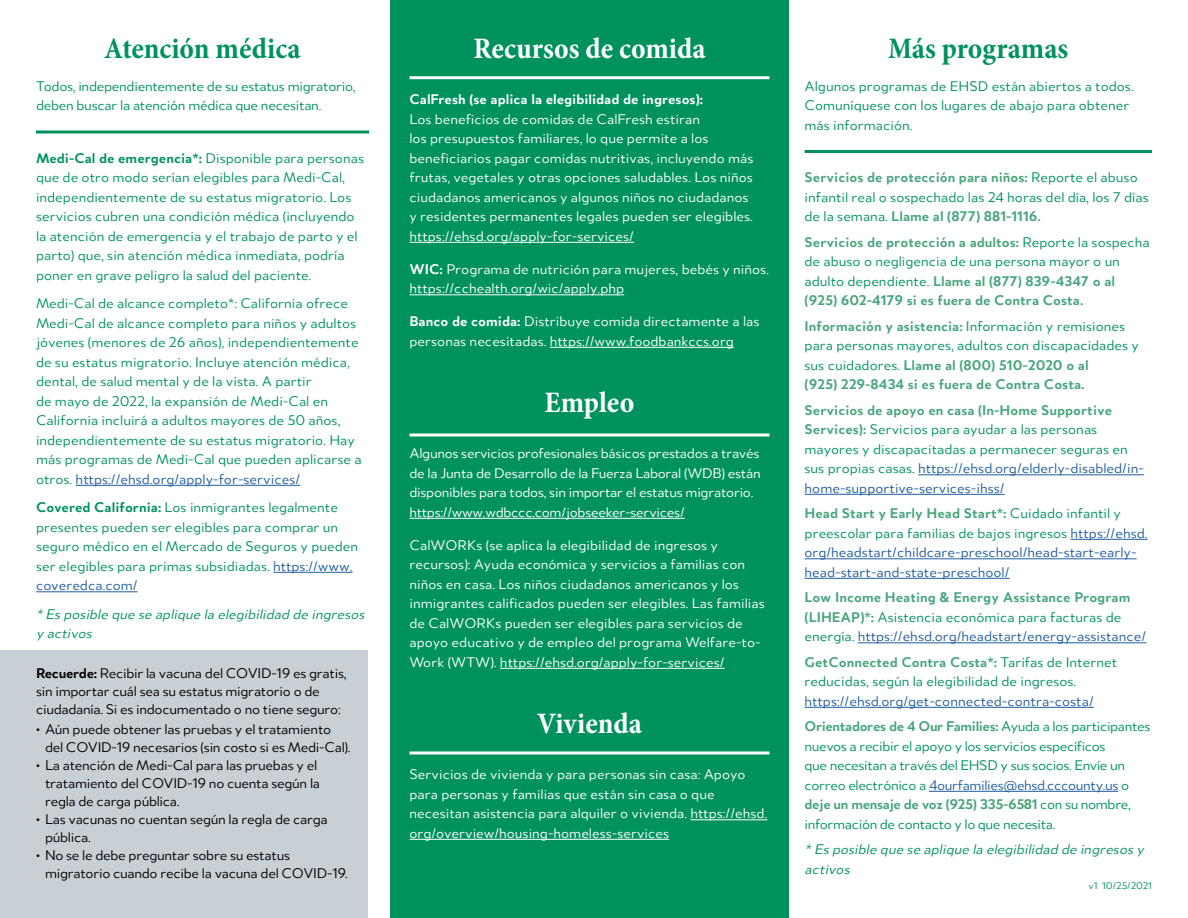
<style>
.page{position:relative;width:1188px;height:918px;background:#fff}
.page>*{position:absolute;margin:0;border:0;box-sizing:border-box;transform-origin:0 0}
.t1{font:700 condensed 30px "Minion Pro";color:#fff}
.t2{font:700 condensed 30px "Minion Pro";color:#00925d}
.t3{font:15px/19.5px "Merel";color:#00925d}
.t4{font:15px/19.5px "Merel";color:#fff}
.t5{font:700 15px/19.5px "Merel";color:#48a57d}
.t6{font:15px/18px "Merel";letter-spacing:-.02em;color:#000}
.t7{font:15px/19.5px "Merel";color:#205d9e}
.t8{font:15px/19.5px "Merel";letter-spacing:-.025em;color:#00925d}
.t9{font:15px/19.5px "Merel";letter-spacing:-.02em;color:#fff}
.t10{font:italic 15px/19.5px "Merel";color:#00925d}
.t11{font:15px/19.5px "Merel";letter-spacing:-.02em;color:#00925d}
.t12{font:700 15px "Merel";color:#fff}
.t13{font:10.5px "Merel";color:#00925d}
.s1{font-weight:700}
.s2{color:#205d9e}
.s3{font-weight:700;color:#48a57d}
.s4{font-weight:400;color:#00925d}
.s5{color:#00925d}
.s6{font-weight:400;color:#205d9e}
</style>
<div class="page">
<hr style="left:76px;top:485px;width:224px;height:1px;background:#205d9e">
<hr style="left:273px;top:572px;width:80px;height:1px;background:#205d9e">
<hr style="left:36px;top:591px;width:102px;height:1px;background:#205d9e">
<hr style="left:918px;top:474px;width:226px;height:1px;background:#205d9e">
<hr style="left:805px;top:494px;width:200px;height:1px;background:#205d9e">
<hr style="left:1071px;top:539px;width:77px;height:1px;background:#205d9e">
<hr style="left:805px;top:558px;width:332px;height:1px;background:#205d9e">
<hr style="left:805px;top:578px;width:205px;height:1px;background:#205d9e">
<hr style="left:858px;top:642px;width:288px;height:1px;background:#205d9e">
<hr style="left:805px;top:707px;width:289px;height:1px;background:#205d9e">
<hr style="left:929px;top:791px;width:189px;height:1px;background:#205d9e">
<div style="left:390px;top:0;width:399px;height:918px;background:#00925d"></div>
<hr style="left:410px;top:242px;width:224px;height:1px;background:#fff">
<hr style="left:410px;top:294px;width:214px;height:1px;background:#fff">
<hr style="left:550px;top:347px;width:184px;height:1px;background:#fff">
<hr style="left:410px;top:518px;width:275px;height:1px;background:#fff">
<hr style="left:500px;top:668px;width:225px;height:1px;background:#fff">
<hr style="left:690px;top:819px;width:77px;height:1px;background:#fff">
<hr style="left:410px;top:839px;width:259px;height:1px;background:#fff">
<svg style="left:36px;top:130px;width:333px;height:4px"></svg>
<hr style="left:805px;top:150px;width:347px;height:3px;background:#00925d">
<hr style="left:410px;top:434px;width:360px;height:2px;background:#fff">
<hr style="left:410px;top:76px;width:360px;height:3px;background:#fff">
<hr style="left:410px;top:752px;width:360px;height:2px;background:#fff">
<div style="left:0;top:651px;width:367px;height:267px;background:#c9d0d5"></div>
<h1 class="t2" style="left:104px;top:28px;width:198px">Atención médica</h1>
<p class="t11" style="left:36px;top:75px;width:321px">Todos, independientemente de su estatus migratorio, deben buscar la atención médica que necesitan.</p>
<p class="t3" style="left:36px;top:147px;width:330px"><span class="s1">Medi-Cal de emergencia*:</span> Disponible para personas que de otro modo serían elegibles para Medi-Cal, independientemente de su estatus migratorio. Los servicios cubren una condición médica (incluyendo la atención de emergencia y el trabajo de parto y el parto) que, sin atención médica inmediata, podría poner en grave peligro la salud del paciente.</p>
<p class="t3" style="left:36px;top:293px;width:327px">Medi-Cal de alcance completo*: California ofrece Medi-Cal de alcance completo para niños y adultos jóvenes (menores de 26 años), independientemente de su estatus migratorio. Incluye atención médica, dental, de salud mental y de la vista. A partir<br>de mayo de 2022, la expansión de Medi-Cal en California incluirá a adultos mayores de 50 años, independientemente de su estatus migratorio. Hay más programas de Medi-Cal que pueden aplicarse a otros. <span class="s2">https://ehsd.org/apply-for-services/</span></p>
<p class="t3" style="left:36px;top:497px;width:324px"><span class="s1">Covered California:</span> Los inmigrantes legalmente presentes pueden ser elegibles para comprar un seguro médico en el Mercado de Seguros y pueden ser elegibles para primas subsidiadas. <span class="s2">https://www. coveredca.com/</span></p>
<p class="t10" style="left:36px;top:603px;width:334px">*Esposible que se aplique laelegibilidad de ingresos y activos</p>
<p class="t6" style="left:36px;top:663px;width:312px"><span class="s1">Recuerde:</span> Recibir la vacuna del COVID-19 es gratis, sin importar cuál sea su estatus migratorio o de ciudadanía. Si es indocumentado o no tiene seguro:</p>
<p class="t6" style="left:45px;top:719px;width:307px;text-indent:-9px">• Aún puede obtener las pruebas y el tratamiento del COVID-19 necesarios (sin costo si es Medi-Cal).</p>
<p class="t6" style="left:45px;top:755px;width:277px;text-indent:-9px">• La atención de Medi-Cal para las pruebas y el tratamiento del COVID-19 no cuenta según la regla de carga pública.</p>
<p class="t6" style="left:45px;top:809px;width:284px;text-indent:-9px">• Las vacunas no cuentan según la regla de carga pública.</p>
<p class="t6" style="left:45px;top:845px;width:304px;text-indent:-9px">• No se le debe preguntar sobre su estatus migratorio cuando recibe la vacuna del COVID-19.</p>
<h1 class="t1" style="left:473px;top:28px;width:234px">Recursos de comida</h1>
<p class="t12" style="left:410px;top:87px;width:295px">CalFresh (se aplica la elegibilidad de ingresos):</p>
<p class="t4" style="left:410px;top:108px;width:345px">Los beneficios de comidas de CalFresh estiran<br>los presupuestos familiares, lo que permite a los beneficiarios pagar comidas nutritivas, incluyendo más frutas, vegetales y otras opciones saludables. Los niños ciudadanos americanos y algunos niños no ciudadanos y residentes permanentes legales pueden ser elegibles. https://ehsd.org/apply-for-services/</p>
<p class="t4" style="left:410px;top:258px;width:361px"><span class="s1">WIC:</span> Programa de nutrición para mujeres, bebés y niños. https://cchealth.org/wic/apply.php</p>
<p class="t4" style="left:410px;top:311px;width:351px"><span class="s1">Banco de comida:</span> Distribuye comida directamente a las personas necesitadas. https://www.foodbankccs.org</p>
<h1 class="t1" style="left:545px;top:382px;width:91px">Empleo</h1>
<p class="t9" style="left:410px;top:443px;width:353px">Algunos servicios profesionales básicos prestados a través de la Junta de Desarrollo de la Fuerza Laboral (WDB) están disponibles para todos, sin importar el estatus migratorio. https://www.wdbccc.com/jobseeker-services/</p>
<p class="t4" style="left:410px;top:534px;width:357px">CalWORKs (se aplica la elegibilidad de ingresos y recursos): Ayuda económica y servicios a familias con niños en casa. Los niños ciudadanos americanos y los inmigrantes calificados pueden ser elegibles. Las familias de CalWORKs pueden ser elegibles para servicios de apoyo educativo y de empleo del programa Welfare-to-Work (WTW). https://ehsd.org/apply-for-services/</p>
<h1 class="t1" style="left:537px;top:703px;width:106px">Vivienda</h1>
<p class="t4" style="left:410px;top:764px;width:359px">Servicios de vivienda y para personas sin casa: Apoyo para personas y familias que están sin casa o que necesitan asistencia para alquiler o vivienda. https://ehsd. org/overview/housing-homeless-services</p>
<h1 class="t2" style="left:888px;top:28px;width:182px">Más programas</h1>
<p class="t3" style="left:805px;top:75px;width:331px">Algunos programas de EHSD están abiertos a todos.<br>Comuníquese con los lugares de abajo para obtener más información.</p>
<p class="t3" style="left:805px;top:167px;width:346px"><span class="s3">Servicios de protección para niños:</span> Reporte el abuso infantil real o sospechado las 24 horas del día, los 7 días de la semana. <span class="s3">Llame al (877) 881-1116.</span></p>
<p class="t5" style="left:805px;top:231px;width:347px">Servicios de protección a adultos: <span class="s4">Reporte la sospecha de abuso o negligencia de una persona mayor o un adulto dependiente.</span> Llame al (877) 839-4347 o al (925) 602-4179 si es fuera de Contra Costa.</p>
<p class="t5" style="left:805px;top:315px;width:336px">Información y asistencia: <span class="s4">Información y remisiones para personas mayores, adultos con discapacidades y sus cuidadores.</span> Llame al (800) 510-2020 o al<br>(925) 229-8434 si es fuera de Contra Costa.</p>
<p class="t3" style="left:805px;top:399px;width:341px"><span class="s3">Servicios de apoyo en casa (In-Home Supportive Services):</span> Servicios para ayudar a las personas mayores y discapacitadas a permanecer seguras en sus propias casas. <span class="s2">https://ehsd.org/elderly-disabled/in&shy;home-supportive-services-ihss/</span></p>
<p class="t7" style="left:805px;top:503px;width:344px"><span class="s3">Head Start y Early Head Start*:</span> <span class="s5">Cuidado infantil y preescolar para familias de bajos ingresos</span> https://ehsd. org/headstart/childcare-preschool/head-start-early&shy;head-start-and-state-preschool/</p>
<p class="t5" style="left:805px;top:587px;width:343px">Low Income Heating &amp; Energy Assistance Program (LIHEAP)*: <span class="s4">Asistencia económica para facturas de energía.</span> <span class="s6">https://ehsd.org/headstart/energy-assistance/</span></p>
<p class="t3" style="left:805px;top:651px;width:314px"><span class="s3">GetConnected Contra Costa*:</span> Tarifas de Internet reducidas, según la elegibilidad de ingresos.</p>
<p class="t7" style="left:805px;top:687px;width:348px;line-height:25.5px">https://ehsd.org/get-connected-contra-costa/<br><span class="s3">Orientadores de 4 Our Families:</span> <span class="s5">Ayuda a los participantes</span></p>
<p class="t8" style="left:805px;top:735px;width:328px">nuevos a recibir el apoyo y los servicios específicos que necesitan a través del EHSD y sus socios. Envíe un correo electrónico a <span class="s2">4ourfamilies@ehsd.cccounty.us</span> o <span class="s3">deje un mensaje de voz (925) 335-6581</span> con su nombre, información de contacto y lo que necesita.</p>
<p class="t10" style="left:805px;top:839px;width:345px">*Esposible que se aplique laelegibilidad de ingresosy activos</p>
<p class="t13" style="left:1089px;top:878px;width:65px">v1 10/25/2021</p>
</div>
